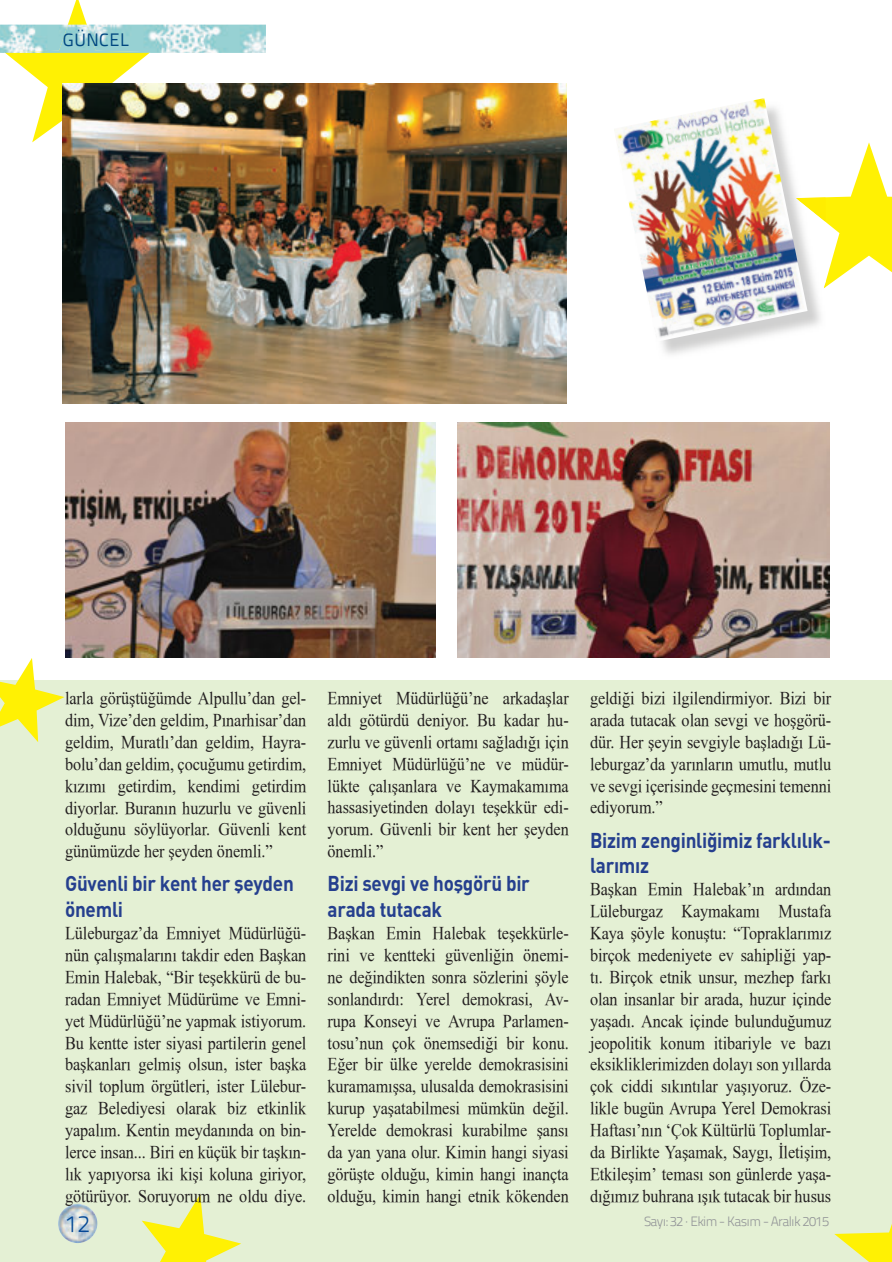
<style>
.page{position:relative;width:892px;height:1262px;background:#fff}
.page>*{position:absolute;margin:0;border:0;box-sizing:border-box;transform-origin:0 0}
.t1{font:23.7px "Titillium Text 25 L 250 wt";color:#054895}
.t2{font:21px/25.5px "DINT Bold";letter-spacing:-.015em;color:#253f8e;scale:.9 1}
.t3{font:18px/21.9px "TR Times New Roman";letter-spacing:-.005em;color:#231f20;text-align:justify;scale:.9 1}
.t4{font:18px "Titillium Text 25 L 400 wt";letter-spacing:.025em;color:#004780}
.t5{font:13.5px "Titillium Text 25 L 250 wt";letter-spacing:-.05em;color:#939598}
</style>
<div class="page">
<div style="left:0;top:680px;width:891px;height:581px;background:#e4f0d4"></div>
<svg style="left:825px;top:142px;width:66px;height:146px"></svg>
<svg style="left:142px;top:1194px;width:99px;height:67px"></svg>
<svg style="left:0;top:658px;width:64px;height:84px"></svg>
<svg style="left:60px;top:1206px;width:8px;height:8px"></svg>
<img style="left:150px;top:25px;width:116px;height:28px">
<img style="left:807px;top:197px;width:18px;height:91px">
<img style="left:614px;top:98px;width:193px;height:243px">
<img style="left:457px;top:422px;width:371px;height:235px">
<img style="left:65px;top:422px;width:370px;height:235px">
<img style="left:63px;top:83px;width:503px;height:320px">
<svg style="left:0;top:0;width:150px;height:142px"></svg>
<svg style="left:833px;top:1223px;width:59px;height:39px"></svg>
<p class="t4" style="left:63px;top:26px;width:68px">GÜNCEL</p>
<p class="t3" style="left:65px;top:686px;width:269px">larla görüştüğümde Alpullu’dan gel&shy;dim, Vize’den geldim, Pınarhisar’dan geldim, Muratlı’dan geldim, Hayra&shy;bolu’dan geldim, çocuğumu getirdim, kızımı getirdim, kendimi getirdim diyorlar. Buranın huzurlu ve güvenli olduğunu söylüyorlar. Güvenli kent günümüzde her şeyden önemli.”</p>
<p class="t2" style="left:65px;top:870px;width:255px">Güvenli bir kent her şeyden önemli</p>
<p class="t3" style="left:65px;top:921px;width:269px">Lüleburgaz’da Emniyet Müdürlüğü&shy;nün çalışmalarını takdir eden Başkan Emin Halebak, “Bir teşekkürü de bu&shy;radan Emniyet Müdürüme ve Emni&shy;yet Müdürlüğü’ne yapmak istiyorum.<br>Bu kentte ister siyasi partilerin genel başkanları gelmiş olsun, ister başka sivil toplum örgütleri, ister Lülebur&shy;gaz Belediyesi olarak biz etkinlik yapalım. Kentin meydanında on bin&shy;lerce insan... Biri en küçük bir taşkın&shy;lık yapıyorsa iki kişi koluna giriyor, götürüyor. Soruyorum ne oldu diye.</p>
<h1 class="t1" style="left:65px;top:1206px;width:27px">12</h1>
<p class="t3" style="left:327px;top:686px;width:269px">Emniyet Müdürlüğü’ne arkadaşlar aldı götürdü deniyor. Bu kadar hu&shy;zurlu ve güvenli ortamı sağladığı için Emniyet Müdürlüğü’ne ve müdür&shy;lükte çalışanlara ve Kaymakamıma hassasiyetinden dolayı teşekkür edi&shy;yorum. Güvenli bir kent her şeyden önemli.”</p>
<p class="t2" style="left:327px;top:870px;width:226px">Bizi sevgi ve hoşgörü bir arada tutacak</p>
<p class="t3" style="left:327px;top:921px;width:269px">Başkan Emin Halebak teşekkürle&shy;rini ve kentteki güvenliğin önemi&shy;ne değindikten sonra sözlerini şöyle sonlandırdı: Yerel demokrasi, Av&shy;rupa Konseyi ve Avrupa Parlamen&shy;tosu’nun çok önemsediği bir konu.<br>Eğer bir ülke yerelde demokrasisini kuramamışsa, ulusalda demokrasisini kurup yaşatabilmesi mümkün değil.<br>Yerelde demokrasi kurabilme şansı da yan yana olur. Kimin hangi siyasi görüşte olduğu, kimin hangi inançta olduğu, kimin hangi etnik kökenden</p>
<p class="t3" style="left:589px;top:686px;width:269px">geldiği bizi ilgilendirmiyor. Bizi bir arada tutacak olan sevgi ve hoşgörü&shy;dür. Her şeyin sevgiyle başladığı Lü&shy;leburgaz’da yarınların umutlu, mutlu ve sevgi içerisinde geçmesini temenni ediyorum.”</p>
<p class="t2" style="left:589px;top:826px;width:269px">Bizim zenginliğimiz farklılık&shy;larımız</p>
<p class="t3" style="left:589px;top:877px;width:269px">Başkan Emin Halebak’ın ardından Lüleburgaz Kaymakamı Mustafa Kaya şöyle konuştu: “Topraklarımız birçok medeniyete ev sahipliği yap&shy;tı. Birçok etnik unsur, mezhep farkı olan insanlar bir arada, huzur içinde yaşadı. Ancak içinde bulunduğumuz jeopolitik konum itibariyle ve bazı eksikliklerimizden dolayı son yıllarda çok ciddi sıkıntılar yaşıyoruz. Öze&shy;likle bugün Avrupa Yerel Demokrasi Haftası’nın ‘Çok Kültürlü Toplumlar&shy;da Birlikte Yaşamak, Saygı, İletişim, Etkileşim’ teması son günlerde yaşa&shy;dığımız buhrana ışık tutacak bir husus</p>
<p class="t5" style="left:643px;top:1210px;width:186px">Sayı: 32 · Ekim - Kasım - Aralık 2015</p>
</div>
